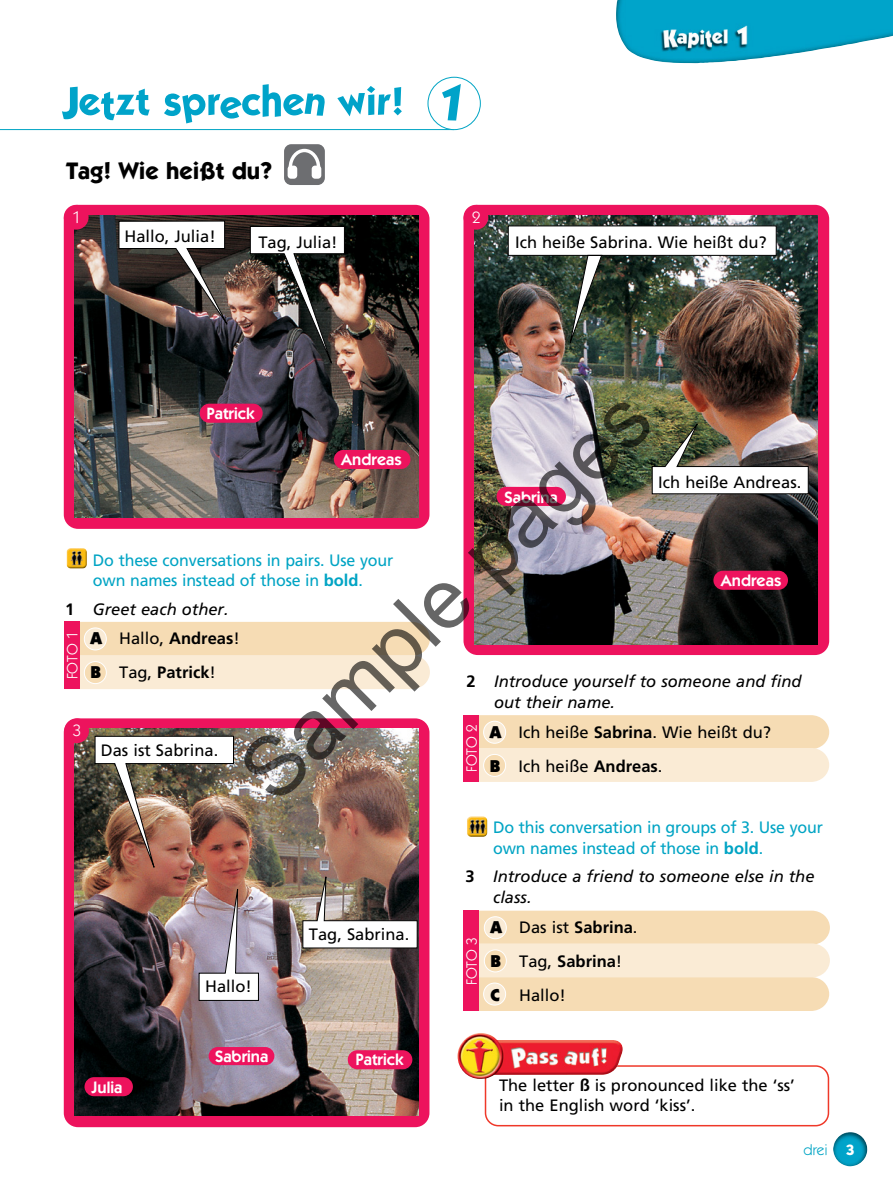
<style>
.page{position:relative;width:893px;height:1191px;background:#fff}
.page>*{position:absolute;margin:0;border:0;box-sizing:border-box;transform-origin:0 0}
.t1{font:84.3px "Arial";color:rgb(0 0 0/.6)}
.t2{font:700 24px "ITC Kabel Std";color:#000}
.t3{font:16.5px/33.8px "Frutiger LT Pro";color:#000}
.t4{font:16.5px/20.2px "Frutiger LT Pro";letter-spacing:-.01em;color:#00a4c4}
.t5{font:italic 16.5px/20.2px "Frutiger LT Pro";color:#000}
.t6{font:600 16.5px "ITC Kabel Std";color:#fff}
.t7{font:700 16.5px/33.8px "Frutiger LT Pro";color:#000}
.t8{font:16.5px "ITC Kabel Std";color:#fff}
.t9{font:15px "ITC Kabel Std";color:#fff}
.t10{font:15px "ITC Kabel Std";color:#00a4c4}
.s1{font-weight:700}
.s2{font-weight:700;font-style:normal}
.s3{font-family:"ITC Kabel Std";font-weight:900;font-size:17.25px}
.s4{font-weight:400}
.s5{font-weight:700;color:#fff}
</style>
<div class="page">
<hr style="left:0;top:129px;width:454px;height:1px;background:#00a4c4">
<div style="left:428px;top:77px;width:53px;height:53px;border:1px solid #00a4c4;border-radius:50%"></div>
<div style="left:485px;top:1065px;width:344px;height:61px;border:2px solid #ef3829;border-radius:13px"></div>
<div style="left:64px;top:718px;width:365px;height:409px;background:#ed135d;border-radius:14px"></div>
<img style="left:75px;top:728px;width:343px;height:387px">
<div style="left:463px;top:205px;width:366px;height:450px;background:#ed135d;border-radius:14px"></div>
<img style="left:474px;top:216px;width:344px;height:428px">
<div style="left:64px;top:205px;width:365px;height:324px;background:#ed135d;border-radius:14px"></div>
<svg style="left:80px;top:622px;width:350px;height:67px;background:#f8e3c5"></svg>
<div style="left:84px;top:661px;width:22px;height:22px;background:#f6dcb4;border-radius:50%"></div>
<div style="left:84px;top:661px;width:23px;height:23px;border:1px solid #fff;border-radius:50%"></div>
<div style="left:84px;top:628px;width:22px;height:22px;background:#faebd5;border-radius:50%"></div>
<div style="left:84px;top:627px;width:23px;height:23px;border:1px solid #fff;border-radius:50%"></div>
<img style="left:616px;top:0;width:277px;height:63px">
<img style="left:833px;top:1132px;width:34px;height:34px">
<img style="left:467px;top:816px;width:20px;height:21px">
<img style="left:74px;top:215px;width:344px;height:303px">
<svg style="left:118px;top:220px;width:116px;height:116px;background:#6c6461"></svg>
<img style="left:250px;top:226px;width:95px;height:155px">
<div style="left:348px;top:1050px;width:64px;height:19px;background:#ed135d;border-radius:10px"></div>
<div style="left:85px;top:1077px;width:48px;height:19px;background:#ed135d;border-radius:10px"></div>
<div style="left:209px;top:1047px;width:65px;height:18px;background:#ed135d;border-radius:9px"></div>
<div style="left:64px;top:205px;width:25px;height:25px;background:#ed135d;border-radius:50%"></div>
<div style="left:200px;top:404px;width:63px;height:19px;background:#ed135d;border-radius:10px"></div>
<div style="left:334px;top:450px;width:76px;height:19px;background:#ed135d;border-radius:10px"></div>
<div style="left:497px;top:487px;width:69px;height:19px;background:#ed135d;border-radius:10px"></div>
<img style="left:507px;top:225px;width:270px;height:127px">
<img style="left:651px;top:417px;width:158px;height:77px">
<img style="left:302px;top:867px;width:116px;height:81px">
<div style="left:463px;top:205px;width:25px;height:25px;background:#ed135d;border-radius:50%"></div>
<div style="left:64px;top:718px;width:25px;height:25px;background:#ed135d;border-radius:50%"></div>
<img style="left:458px;top:1033px;width:165px;height:45px">
<img style="left:67px;top:548px;width:20px;height:20px">
<div style="left:64px;top:621px;width:16px;height:68px;background:#ed135d"></div>
<svg style="left:479px;top:715px;width:350px;height:67px;background:#f8e4c5"></svg>
<div style="left:484px;top:754px;width:22px;height:22px;background:#f6dcb4;border-radius:50%"></div>
<div style="left:483px;top:754px;width:23px;height:23px;border:1px solid #fff;border-radius:50%"></div>
<div style="left:484px;top:721px;width:22px;height:22px;background:#faebd5;border-radius:50%"></div>
<div style="left:483px;top:721px;width:23px;height:22px;border:1px solid #fff;border-radius:50%"></div>
<div style="left:463px;top:715px;width:16px;height:67px;background:#ed135d"></div>
<svg style="left:479px;top:910px;width:351px;height:101px;background:#f7e1c0"></svg>
<div style="left:484px;top:950px;width:22px;height:22px;background:#f6dcb4;border-radius:50%"></div>
<div style="left:484px;top:949px;width:23px;height:23px;border:1px solid #fff;border-radius:50%"></div>
<div style="left:484px;top:916px;width:22px;height:22px;background:#faebd5;border-radius:50%"></div>
<div style="left:484px;top:916px;width:23px;height:23px;border:1px solid #fff;border-radius:50%"></div>
<div style="left:463px;top:910px;width:16px;height:101px;background:#ed135d"></div>
<div style="left:713px;top:571px;width:75px;height:19px;background:#ed135d;border-radius:10px"></div>
<svg style="left:62px;top:87px;width:88px;height:33px"></svg>
<svg style="left:164px;top:84px;width:161px;height:39px"></svg>
<svg style="left:337px;top:86px;width:65px;height:30px"></svg>
<svg style="left:442px;top:84px;width:19px;height:37px"></svg>
<div style="left:284px;top:144px;width:41px;height:41px;background:#6d6e71;border-radius:7px"></div>
<div style="left:288px;top:166px;width:9px;height:13px;background:#fff;border-radius:3px"></div>
<div style="left:312px;top:166px;width:9px;height:13px;background:#fff;border-radius:3px"></div>
<svg style="left:287px;top:148px;width:35px;height:23px"></svg>
<img style="left:94px;top:735px;width:165px;height:266px">
<h2 class="t2" style="left:66px;top:156px;width:208px">Tag! Wie heißt du?</h2>
<p class="t8" style="left:72px;top:207px;width:10px">1</p>
<p class="t3" style="left:125px;top:220px;width:93px">Hallo, Julia!</p>
<p class="t3" style="left:258px;top:225px;width:81px">Tag, Julia!</p>
<p class="t8" style="left:472px;top:207px;width:10px">2</p>
<p class="t3" style="left:515px;top:225px;width:253px">Ich heiße Sabrina. Wie heißt du?</p>
<h1 class="t1" style="left:214px;top:744px;width:540px;rotate:-45deg">Sample pages</h1>
<p class="t6" style="left:207px;top:404px;width:49px">Patrick</p>
<p class="t6" style="left:341px;top:449px;width:62px">Andreas</p>
<p class="t3" style="left:658px;top:465px;width:145px">Ich heiße Andreas.</p>
<p class="t6" style="left:505px;top:487px;width:55px">Sabrina</p>
<p class="t4" style="left:93px;top:550px;width:302px">Do these conversations in pairs. Use your own names instead of those in <span class="s1">bold</span>.</p>
<p class="t5" style="left:65px;top:599px;width:165px"><span class="s2">1</span> Greet each other.</p>
<p class="t9" style="left:64px;top:679px;width:49px;rotate:-90deg">FOTO 1</p>
<p class="t6" style="left:721px;top:570px;width:62px">Andreas</p>
<p class="t7" style="left:90px;top:622px;width:151px"><span class="s3">A</span> <span class="s4">Hallo,</span> Andreas<span class="s4">!<br></span><span class="s3">B</span> <span class="s4">Tag,</span> Patrick<span class="s4">!</span></p>
<p class="t5" style="left:494px;top:671px;width:309px;text-indent:-28px"><span class="s2">2</span> Introduce yourself to someone and find out their name.</p>
<p class="t8" style="left:73px;top:721px;width:10px">3</p>
<p class="t9" style="left:463px;top:772px;width:49px;rotate:-90deg">FOTO 2</p>
<p class="t3" style="left:490px;top:716px;width:283px"><span class="s3">A</span> Ich heiße <span class="s1">Sabrina</span>. Wie heißt du?<br><span class="s3">B</span> Ich heiße <span class="s1">Andreas</span>.</p>
<p class="t3" style="left:101px;top:733px;width:119px">Das ist Sabrina.</p>
<p class="t6" style="left:91px;top:1077px;width:33px">Julia</p>
<p class="t3" style="left:205px;top:969px;width:48px">Hallo!</p>
<p class="t6" style="left:215px;top:1046px;width:55px">Sabrina</p>
<p class="t3" style="left:309px;top:917px;width:102px">Tag, Sabrina.</p>
<p class="t6" style="left:356px;top:1049px;width:49px">Patrick</p>
<p class="t4" style="left:493px;top:817px;width:331px">Do this conversation in groups of 3. Use your own names instead of those in <span class="s1">bold</span>.</p>
<p class="t5" style="left:493px;top:866px;width:323px;text-indent:-28px"><span class="s2">3</span> Introduce a friend to someone else in the class.</p>
<p class="t9" style="left:463px;top:985px;width:49px;rotate:-90deg">FOTO 3</p>
<p class="t3" style="left:490px;top:910px;width:149px"><span class="s3">A</span> Das ist <span class="s1">Sabrina</span>.<br><span class="s3">B</span> Tag, <span class="s1">Sabrina</span>!<br><span class="s3">C</span> Hallo!</p>
<p class="t3" style="left:499px;top:1074px;width:297px;line-height:20.2px">The letter <span class="s1">ß</span> is pronounced like the ‘ss’ in the English word ‘kiss’.</p>
<p class="t10" style="left:803px;top:1141px;width:53px">drei <span class="s5">3</span></p>
</div>
